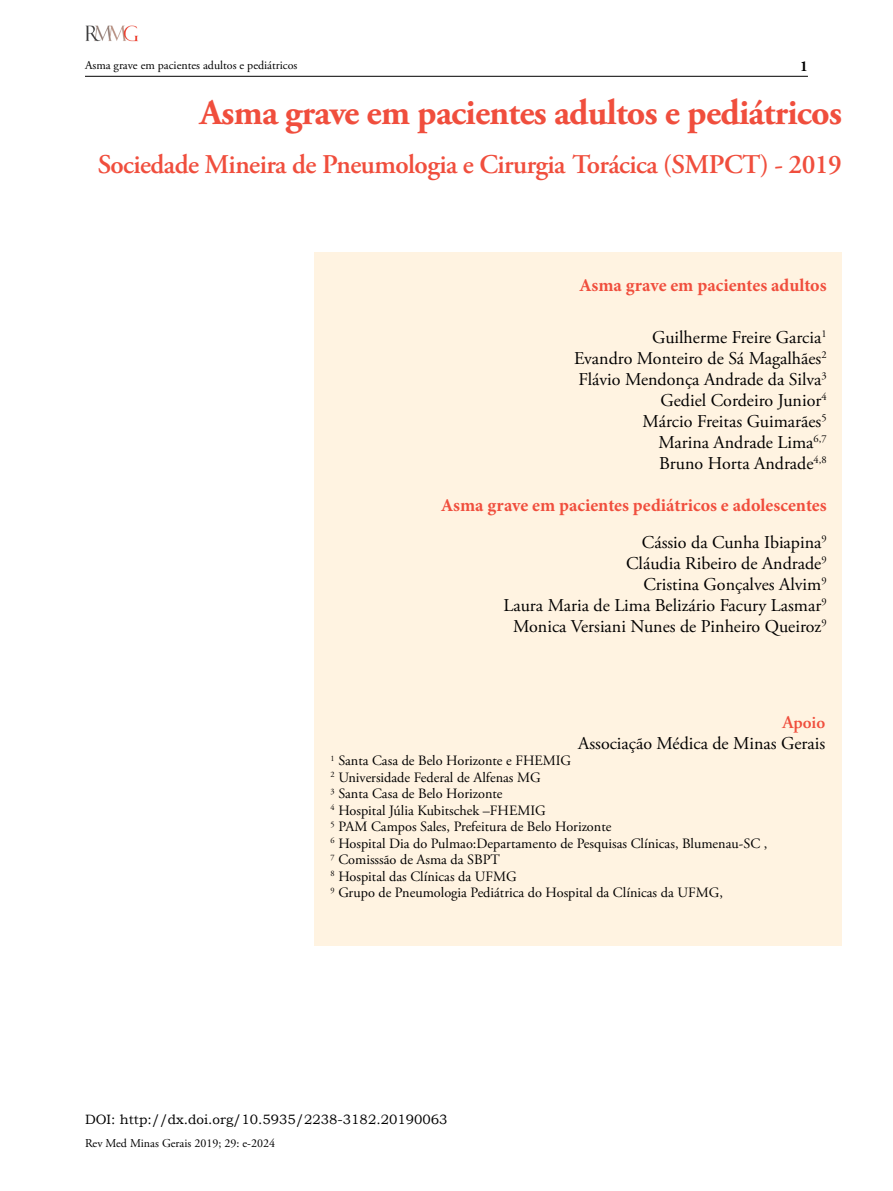
<style>
.page{position:relative;width:893px;height:1191px;background:#fff}
.page>*{position:absolute;margin:0;border:0;box-sizing:border-box;transform-origin:0 0}
.t1{font:700 36px "Adobe Garamond Pro";letter-spacing:-.02em;color:#f04e3d}
.t2{font:600 27px "Adobe Garamond Pro";letter-spacing:-.02em;color:#f04e3d}
.t3{font:18px/21px "Adobe Garamond Pro";color:#000;text-align:right}
.t4{font:700 18px "Minion Pro";color:#f04e3d}
.t5{font:600 18px "Adobe Garamond Pro";color:#f04e3d}
.t6{font:700 15px "Adobe Garamond Pro";color:#000}
.t7{font:14.25px/16.5px "Adobe Garamond Pro";color:#000}
.t8{font:13.5px "Bookman Old Style";color:#000}
.t9{font:12px "Adobe Garamond Pro";color:#000}
</style>
<div class="page">
<hr style="left:85px;top:76px;width:723px;height:1px;background:#000">
<img style="left:85px;top:26px;width:53px;height:16px">
<div style="left:314px;top:252px;width:528px;height:694px;background:#fff3e1"></div>
<p class="t9" style="left:85px;top:58px;width:214px">Asma grave em pacientes adultos e pediátricos</p>
<p class="t6" style="left:800px;top:58px;width:9px">1</p>
<h1 class="t1" style="left:200px;top:92px;width:644px">Asma grave em pacientes adultos e pediátricos</h1>
<h2 class="t2" style="left:98px;top:149px;width:746px">Sociedade Mineira de Pneumologia e Cirurgia Torácica (SMPCT) - 2019</h2>
<p class="t4" style="left:579px;top:273px;width:249px">Asma grave em pacientes adultos</p>
<p class="t3" style="left:574px;top:328px;width:254px">Guilherme Freire Garcia<sup>1<br></sup>Evandro Monteiro de Sá Magalhães<sup>2<br></sup>Flávio Mendonça Andrade da Silva<sup>3<br></sup>Gediel Cordeiro Junior<sup>4<br></sup>Márcio Freitas Guimarães<sup>5<br></sup>Marina Andrade Lima<sup>6,7<br></sup>Bruno Horta Andrade<sup>4,8</sup></p>
<p class="t4" style="left:441px;top:492px;width:387px">Asma grave em pacientes pediátricos e adolescentes</p>
<p class="t3" style="left:503px;top:532px;width:325px">Cássio da Cunha Ibiapina<sup>9<br></sup>Cláudia Ribeiro de Andrade<sup>9<br></sup>Cristina Gonçalves Alvim<sup>9<br></sup>Laura Maria de Lima Belizário Facury Lasmar<sup>9<br></sup>Monica Versiani Nunes de Pinheiro Queiroz<sup>9</sup></p>
<p class="t5" style="left:782px;top:711px;width:44px">Apoio</p>
<p class="t3" style="left:578px;top:733px;width:249px">Associação Médica de Minas Gerais</p>
<p class="t7" style="left:331px;top:753px;width:438px"><sup>1</sup> Santa Casa de Belo Horizonte e FHEMIG<br><sup>2</sup> Universidade Federal de Alfenas MG<br><sup>3</sup> Santa Casa de Belo Horizonte<br><sup>4</sup> Hospital Júlia Kubitschek –FHEMIG<br><sup>5</sup> PAM Campos Sales, Prefeitura de Belo Horizonte<br><sup>6</sup> Hospital Dia do Pulmao:Departamento de Pesquisas Clínicas, Blumenau-SC , <sup>7</sup> Comisssão de Asma da SBPT<br><sup>8</sup> Hospital das Clínicas da UFMG<br><sup>9</sup> Grupo de Pneumologia Pediátrica do Hospital da Clínicas da UFMG,</p>
<p class="t8" style="left:85px;top:1110px;width:364px">DOI: http://dx.doi.org/10.5935/2238-3182.20190063</p>
<p class="t9" style="left:85px;top:1135px;width:191px">Rev Med Minas Gerais 2019; 29: e-2024</p>
</div>
